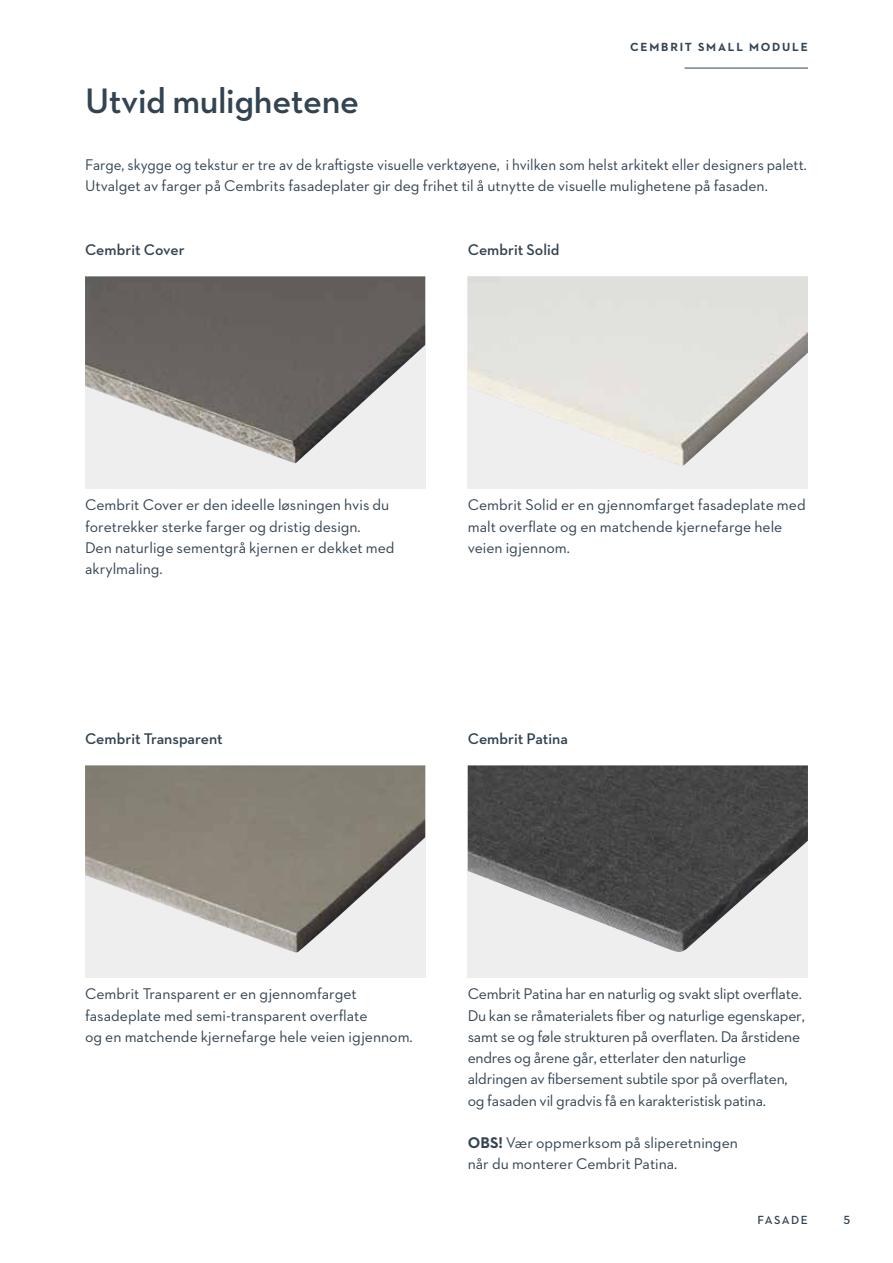
<style>
.page{position:relative;width:893px;height:1263px;background:#fff}
.page>*{position:absolute;margin:0;border:0;box-sizing:border-box;transform-origin:0 0}
.t1{font:600 36px "Neutraface 2 Text";letter-spacing:-.01em;color:#324351}
.t2{font:15.75px/21.3px "Neutraface 2 Text";color:#324351}
.t3{font:15.75px/21.3px "Neutraface 2 Text";color:#324351;scale:.96 1}
.t4{font:600 15.75px "Neutraface 2 Text";color:#324351}
.t5{font:700 12px "Neutraface 2 Text";letter-spacing:.15em;color:#324351}
.t6{font:600 12px "Neutraface 2 Text";letter-spacing:.12em;color:#324351}
.s1{font-weight:700}
</style>
<div class="page">
<div style="left:468px;top:765px;width:340px;height:213px;background:#eeeeef"></div>
<img style="left:468px;top:765px;width:340px;height:187px">
<div style="left:85px;top:276px;width:340px;height:213px;background:#eeeeef"></div>
<img style="left:85px;top:276px;width:340px;height:187px">
<hr style="left:685px;top:68px;width:123px;height:1px;background:#324351">
<div style="left:468px;top:276px;width:340px;height:213px;background:#eeeeef"></div>
<img style="left:468px;top:276px;width:340px;height:190px">
<div style="left:85px;top:765px;width:340px;height:213px;background:#eeeeef"></div>
<img style="left:85px;top:765px;width:340px;height:188px">
<h1 class="t1" style="left:85px;top:78px;width:276px">Utvid mulighetene</h1>
<p class="t5" style="left:630px;top:39px;width:179px">CEMBRIT SMALL MODULE</p>
<p class="t3" style="left:85px;top:154px;width:753px">Farge, skygge og tekstur er tre av de kraftigste visuelle verktøyene, i hvilken som helst arkitekt eller designers palett.<br>Utvalget av farger på Cembrits fasadeplater gir deg frihet til å utnytte de visuelle mulighetene på fasaden.</p>
<p class="t4" style="left:85px;top:240px;width:101px">Cembrit Cover</p>
<p class="t4" style="left:468px;top:240px;width:93px">Cembrit Solid</p>
<p class="t2" style="left:85px;top:494px;width:311px">Cembrit Cover er den ideelle løsningen hvis du foretrekker sterke farger og dristig design.<br>Den naturlige sementgrå kjernen er dekket med akrylmaling.</p>
<p class="t4" style="left:85px;top:729px;width:139px">Cembrit Transparent</p>
<p class="t2" style="left:468px;top:494px;width:339px">Cembrit Solid er en gjennomfarget fasadeplate med malt overflate og en matchende kjernefarge hele veien igjennom.</p>
<p class="t4" style="left:468px;top:729px;width:102px">Cembrit Patina</p>
<p class="t2" style="left:85px;top:983px;width:329px">Cembrit Transparent er en gjennomfarget fasadeplate med semi-transparent overflate<br>og en matchende kjernefarge hele veien igjennom.</p>
<p class="t2" style="left:468px;top:983px;width:339px">Cembrit Patina har en naturlig og svakt slipt overflate.<br>Du kan se råmaterialets fiber og naturlige egenskaper, samt se og føle strukturen på overflaten. Da årstidene endres og årene går, etterlater den naturlige aldringen av fibersement subtile spor på overflaten, og fasaden vil gradvis få en karakteristisk patina.</p>
<p class="t2" style="left:468px;top:1132px;width:272px"><span class="s1">OBS!</span> Vær oppmerksom på sliperetningen når du monterer Cembrit Patina.</p>
<p class="t6" style="left:757px;top:1213px;width:52px">FASADE</p>
<p class="t6" style="left:843px;top:1213px;width:8px">5</p>
</div>
